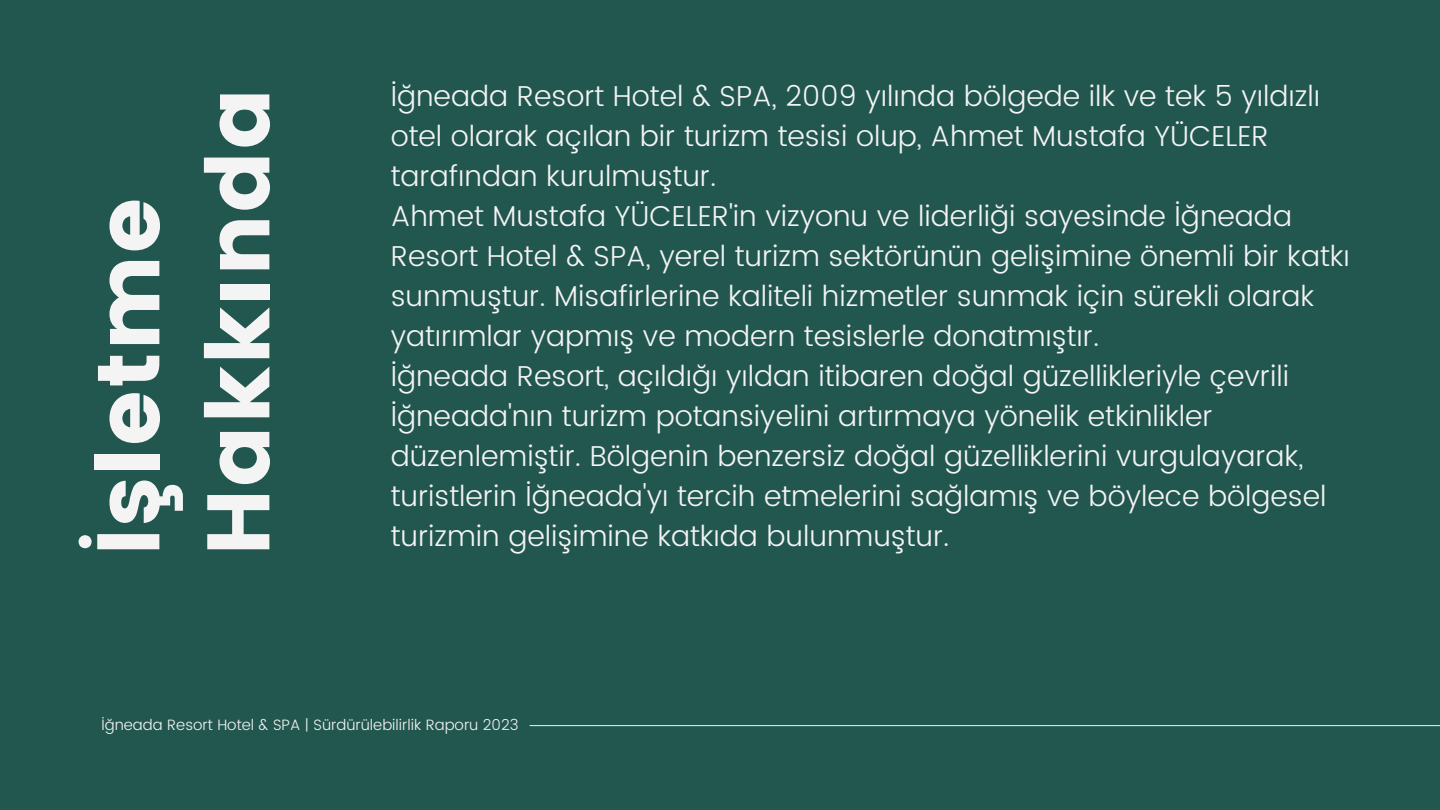
<style>
.page{position:relative;width:1440px;height:810px;background:#225750}
.page>*{position:absolute;margin:0;border:0;box-sizing:border-box;transform-origin:0 0}
.t1{font:88.5px/110px "Poppins";letter-spacing:.015em;color:#f4f4f4}
.t2{font:300 28.8px/40.1px "Poppins";color:#f4f4f4}
.t3{font:300 15px "Poppins";color:#f4f4f4}
</style>
<div class="page">
<hr style="left:530px;top:725px;width:910px;height:1px;background:#f4f4f4">
<p class="t1" style="left:74px;top:556px;width:470px;rotate:-90deg">İşletme<br>Hakkında</p>
<p class="t2" style="left:391px;top:76px;width:931px">İğneada Resort Hotel &amp; SPA, 2009 yılında bölgede ilk ve tek 5 yıldızlı otel olarak açılan bir turizm tesisi olup, Ahmet Mustafa YÜCELER tarafından kurulmuştur.</p>
<p class="t2" style="left:391px;top:196px;width:961px">Ahmet Mustafa YÜCELER'in vizyonu ve liderliği sayesinde İğneada Resort Hotel &amp; SPA, yerel turizm sektörünün gelişimine önemli bir katkı sunmuştur. Misafirlerine kaliteli hizmetler sunmak için sürekli olarak yatırımlar yapmış ve modern tesislerle donatmıştır.</p>
<p class="t2" style="left:391px;top:356px;width:937px">İğneada Resort, açıldığı yıldan itibaren doğal güzellikleriyle çevrili İğneada'nın turizm potansiyelini artırmaya yönelik etkinlikler düzenlemiştir. Bölgenin benzersiz doğal güzelliklerini vurgulayarak, turistlerin İğneada'yı tercih etmelerini sağlamış ve böylece bölgesel turizmin gelişimine katkıda bulunmuştur.</p>
<p class="t3" style="left:101px;top:716px;width:419px">İğneada Resort Hotel &amp; SPA | Sürdürülebilirlik Raporu 2023</p>
</div>
